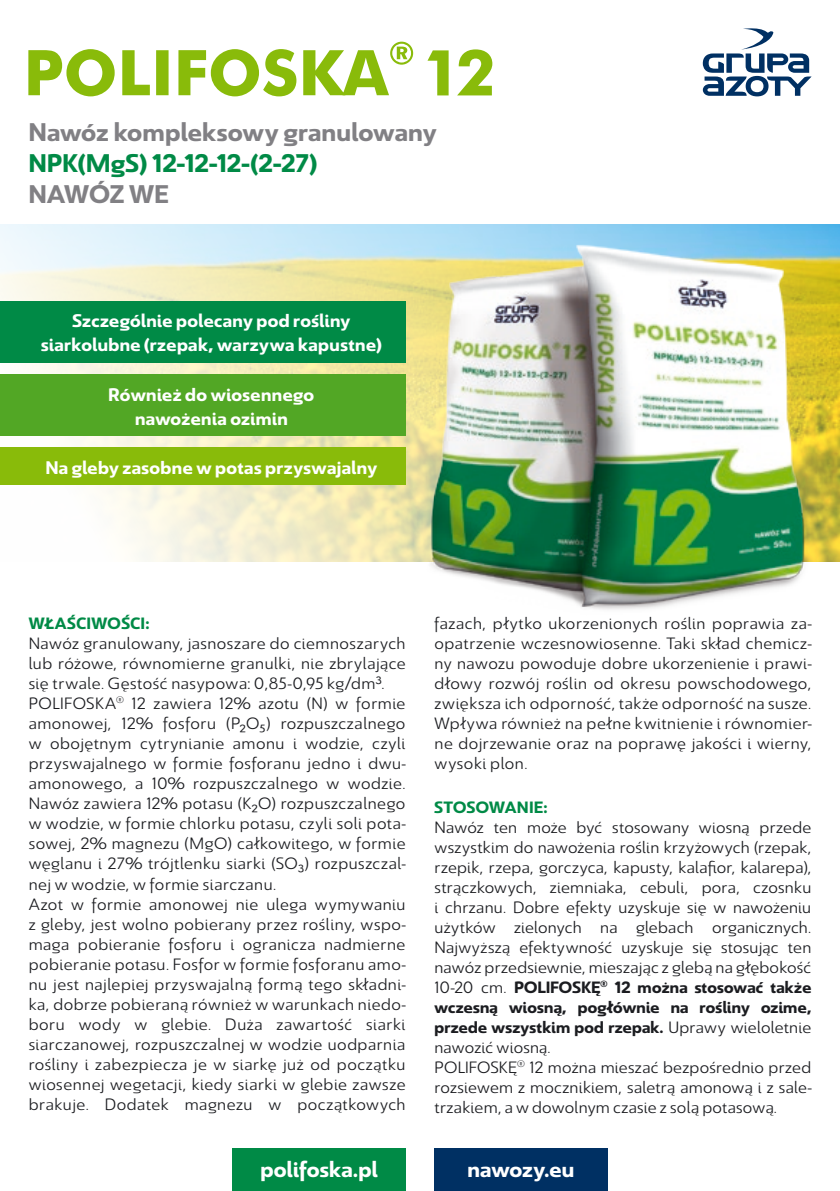
<style>
.page{position:relative;width:840px;height:1191px;background:#fff}
.page>*{position:absolute;margin:0;border:0;box-sizing:border-box;transform-origin:0 0}
.t1{font:62px "Futura PL Bold";color:#89bb0a}
.t2{font:28px "Savigny Bold Norm";letter-spacing:-.02em;color:#818084}
.t3{font:28px "Savigny Bold Norm";letter-spacing:-.02em;color:#008a46}
.t4{font:24px "Savigny Bold Norm";letter-spacing:-.02em;color:#fff}
.t5{font:20px/24px "Savigny Bold Norm";letter-spacing:-.01em;color:#fff;text-align:center}
.t6{font:18px/20px "Savigny Regular Norm";letter-spacing:-.01em;color:#1b1c20}
.t7{font:18px/20px "Savigny Bold Norm";letter-spacing:-.025em;color:#1b1c20;text-align:justify}
.t8{font:18px "Savigny Bold Norm";letter-spacing:-.01em;color:#008a46}
.s1{font-family:"Savigny Regular Norm"}
</style>
<div class="page">
<svg style="left:702px;top:28px;width:109px;height:68px"></svg>
<div style="left:232px;top:1148px;width:173px;height:43px;background:#008a46"></div>
<div style="left:434px;top:1148px;width:173px;height:43px;background:#003063"></div>
<img style="left:392px;top:224px;width:447px;height:386px">
<svg style="left:28px;top:42px;width:385px;height:54px"></svg>
<div style="left:0;top:301px;width:405px;height:62px;background:#008a46"></div>
<div style="left:0;top:374px;width:405px;height:62px;background:#52a725"></div>
<div style="left:0;top:447px;width:405px;height:38px;background:#89bb0a"></div>
<h1 class="t1" style="left:422px;top:33px;width:75px">12</h1>
<h2 class="t2" style="left:28px;top:118px;width:410px">Nawóz kompleksowy granulowany</h2>
<h2 class="t3" style="left:28px;top:149px;width:290px">NPK(MgS) 12-12-12-(2-27)</h2>
<h2 class="t2" style="left:28px;top:180px;width:142px">NAWÓZ WE</h2>
<p class="t5" style="left:41px;top:309px;width:342px">Szczególnie polecany pod rośliny siarkolubne (rzepak, warzywa kapustne)</p>
<p class="t5" style="left:108px;top:382px;width:208px">Również do wiosennego nawożenia ozimin</p>
<p class="t5" style="left:45px;top:455px;width:333px">Na gleby zasobne w potas przyswajalny</p>
<p class="t8" style="left:28px;top:615px;width:123px">WŁAŚCIWOŚCI:</p>
<p class="t6" style="left:28px;top:633px;width:379px">Nawóz granulowany, jasnoszare do ciemnoszarych lub różowe, równomierne granulki, nie zbrylające się trwale. Gęstość nasypowa: 0,85‑0,95 kg/dm³.<br>POLIFOSKA<sup>®</sup> 12 zawiera 12% azotu (N) w formie amonowej, 12% fosforu (P₂O₅) rozpuszczalnego w obojętnym cytrynianie amonu i wodzie, czyli przyswajalnego w formie fosforanu jedno i dwu‑ amonowego, a 10% rozpuszczalnego w wodzie.<br>Nawóz zawiera 12% potasu (K₂O) rozpuszczalnego w wodzie, w formie chlorku potasu, czyli soli pota‑ sowej, 2% magnezu (MgO) całkowitego, w formie węglanu i 27% trójtlenku siarki (SO₃) rozpuszczal‑ nej w wodzie, w formie siarczanu.<br>Azot w formie amonowej nie ulega wymywaniu z gleby, jest wolno pobierany przez rośliny, wspo‑ maga pobieranie fosforu i ogranicza nadmierne pobieranie potasu. Fosfor w formie fosforanu amo‑ nu jest najlepiej przyswajalną formą tego składni‑ ka, dobrze pobieraną również w warunkach niedo‑ boru wody w glebie. Duża zawartość siarki siarczanowej, rozpuszczalnej w wodzie uodparnia rośliny i zabezpiecza je w siarkę już od początku wiosennej wegetacji, kiedy siarki w glebie zawsze brakuje. Dodatek magnezu w początkowych</p>
<p class="t6" style="left:434px;top:613px;width:379px;text-align:justify">fazach, płytko ukorzenionych roślin poprawia za‑ opatrzenie wczesnowiosenne. Taki skład chemicz‑ ny nawozu powoduje dobre ukorzenienie i prawi‑ dłowy rozwój roślin od okresu powschodowego, zwiększa ich odporność, także odporność na susze.<br>Wpływa również na pełne kwitnienie i równomier‑ ne dojrzewanie oraz na poprawę jakości i wierny, wysoki plon.</p>
<p class="t8" style="left:434px;top:798px;width:115px">STOSOWANIE:</p>
<p class="t6" style="left:434px;top:816px;width:379px;text-align:justify">Nawóz ten może być stosowany wiosną przede wszystkim do nawożenia roślin krzyżowych (rzepak, rzepik, rzepa, gorczyca, kapusty, kalafior, kalarepa), strączkowych, ziemniaka, cebuli, pora, czosnku i chrzanu. Dobre efekty uzyskuje się w nawożeniu użytków zielonych na glebach organicznych.<br>Najwyższą efektywność uzyskuje się stosując ten nawóz przedsiewnie, mieszając z glebą na głębokość</p>
<p class="t7" style="left:434px;top:977px;width:379px"><span class="s1">10‑20 cm.</span> POLIFOSKĘ<sup>®</sup> 12 można stosować także wczesną wiosną, pogłównie na rośliny ozime, przede wszystkim pod rzepak. <span class="s1">Uprawy wieloletnie</span></p>
<p class="t6" style="left:434px;top:1037px;width:379px">nawozić wiosną.<br>POLIFOSKĘ<sup>®</sup> 12 można mieszać bezpośrednio przed rozsiewem z mocznikiem, saletrą amonową i z sale&shy;trzakiem, a w dowolnym czasie z solą potasową.</p>
<h3 class="t4" style="left:260px;top:1157px;width:119px">polifoska.pl</h3>
<h3 class="t4" style="left:467px;top:1157px;width:109px">nawozy.eu</h3>
</div>
